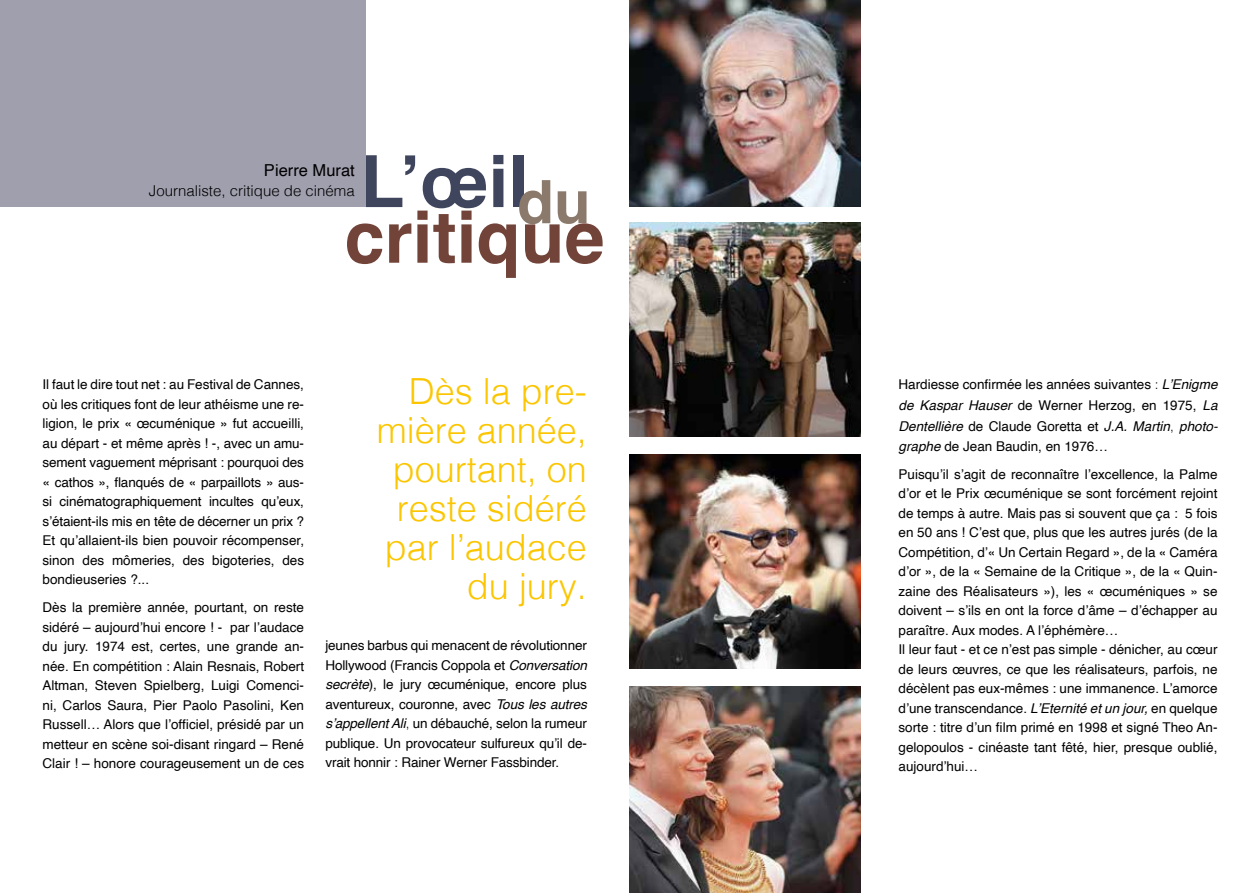
<style>
.page{position:relative;width:1259px;height:893px;background:#fff}
.page>*{position:absolute;margin:0;border:0;box-sizing:border-box;transform-origin:0 0}
.t1{font:700 72px/55.7px "Helvetica";color:#724439}
.t2{font:300 36px/39px "Helvetica";color:#fbc601;text-align:right}
.t3{font:16.5px "Helvetica";color:#000}
.t4{font:300 15px "Helvetica";color:#000}
.t5{font:13.5px/19.5px "Helvetica";color:#000;text-align:justify}
.s1{color:#40455e}
.s2{font-weight:300}
.s3{font-style:italic}
</style>
<div class="page">
<div style="left:0;top:0;width:366px;height:207px;background:#a09fae"></div>
<img style="left:629px;top:0;width:231px;height:207px">
<img style="left:629px;top:222px;width:231px;height:214px">
<img style="left:629px;top:454px;width:231px;height:215px">
<img style="left:629px;top:687px;width:231px;height:206px">
<h1 class="t1" style="left:344px;top:155px;width:262px"><span class="s1">L’œil</span><sub>du </sub>critique</h1>
<p class="t3" style="left:264px;top:158px;width:92px">Pierre Murat</p>
<p class="t4" style="left:149px;top:177px;width:207px">Journaliste, critique de cinéma</p>
<p class="t5" style="left:43px;top:375px;width:263px">Il faut le dire tout net : au Festival de Cannes, où les critiques font de leur athéisme une re&shy;ligion, le prix « œcuménique » fut accueilli, au départ - et même après ! -, avec un amu&shy;sement vaguement méprisant : pourquoi des « cathos », flanqués de « parpaillots » aus&shy;si cinématographiquement incultes qu’eux, s’étaient-ils mis en tête de décerner un prix ?<br>Et qu’allaient-ils bien pouvoir récompenser, sinon des mômeries, des bigoteries, des bondieuseries ?...</p>
<p class="t5" style="left:43px;top:598px;width:263px">Dès la première année, pourtant, on reste sidéré – aujourd’hui encore ! - par l’audace du jury. 1974 est, certes, une grande an&shy;née. En compétition : Alain Resnais, Robert Altman, Steven Spielberg, Luigi Comenci&shy;ni, Carlos Saura, Pier Paolo Pasolini, Ken Russell… Alors que l’officiel, présidé par un metteur en scène soi-disant ringard – René Clair ! – honore courageusement un de ces</p>
<h2 class="t2" style="left:377px;top:369px;width:212px">Dès la pre&shy;mière année, pourtant, on reste sidéré par l’audace du jury.</h2>
<p class="t5" style="left:898px;top:374px;width:320px;line-height:21px">Hardiesse confirmée les années suivantes <span class="s2">:</span> <span class="s3">L’Enigme de Kaspar Hauser</span> de Werner Herzog, en 1975, <span class="s3">La Dentellière</span> de Claude Goretta et <span class="s3">J.A. Martin</span><span class="s2">,</span> <span class="s3">photo-</span></p>
<p class="t5" style="left:898px;top:432px;width:320px;line-height:28px"><span class="s3">graphe</span> de Jean Baudin, en 1976…<br>Puisqu’il s’agit de reconnaître l’excellence, la Palme</p>
<p class="t5" style="left:898px;top:484px;width:320px;text-align:left">d’or et le Prix œcuménique se sont forcément rejoint de temps à autre. Mais pas si souvent que ça : 5 fois en 50 ans ! C’est que, plus que les autres jurés (de la Compétition, d’« Un Certain Regard », de la « Caméra d’or », de la « Semaine de la Critique », de la « Quin&shy;zaine des Réalisateurs »), les « œcuméniques » se doivent – s’ils en ont la force d’âme – d’échapper au paraître. Aux modes. A l’éphémère…<br>Il leur faut - et ce n’est pas simple - dénicher, au cœur de leurs œuvres, ce que les réalisateurs, parfois, ne décèlent pas eux-mêmes : une immanence. L’amorce d’une transcendance. <span class="s3">L’Eternité et un jour,</span> en quelque sorte : titre d’un film primé en 1998 et signé Theo An&shy;gelopoulos - cinéaste tant fêté, hier, presque oublié, aujourd’hui…</p>
<p class="t5" style="left:325px;top:636px;width:263px">jeunes barbus qui menacent de révolutionner Hollywood (Francis Coppola et <span class="s3">Conversation secrète</span>), le jury œcuménique, encore plus aventureux, couronne, avec <span class="s3">Tous les autres s’appellent Ali</span><span class="s2">,</span> un débauché, selon la rumeur publique. Un provocateur sulfureux qu’il de&shy;vrait honnir : Rainer Werner Fassbinder.</p>
</div>
